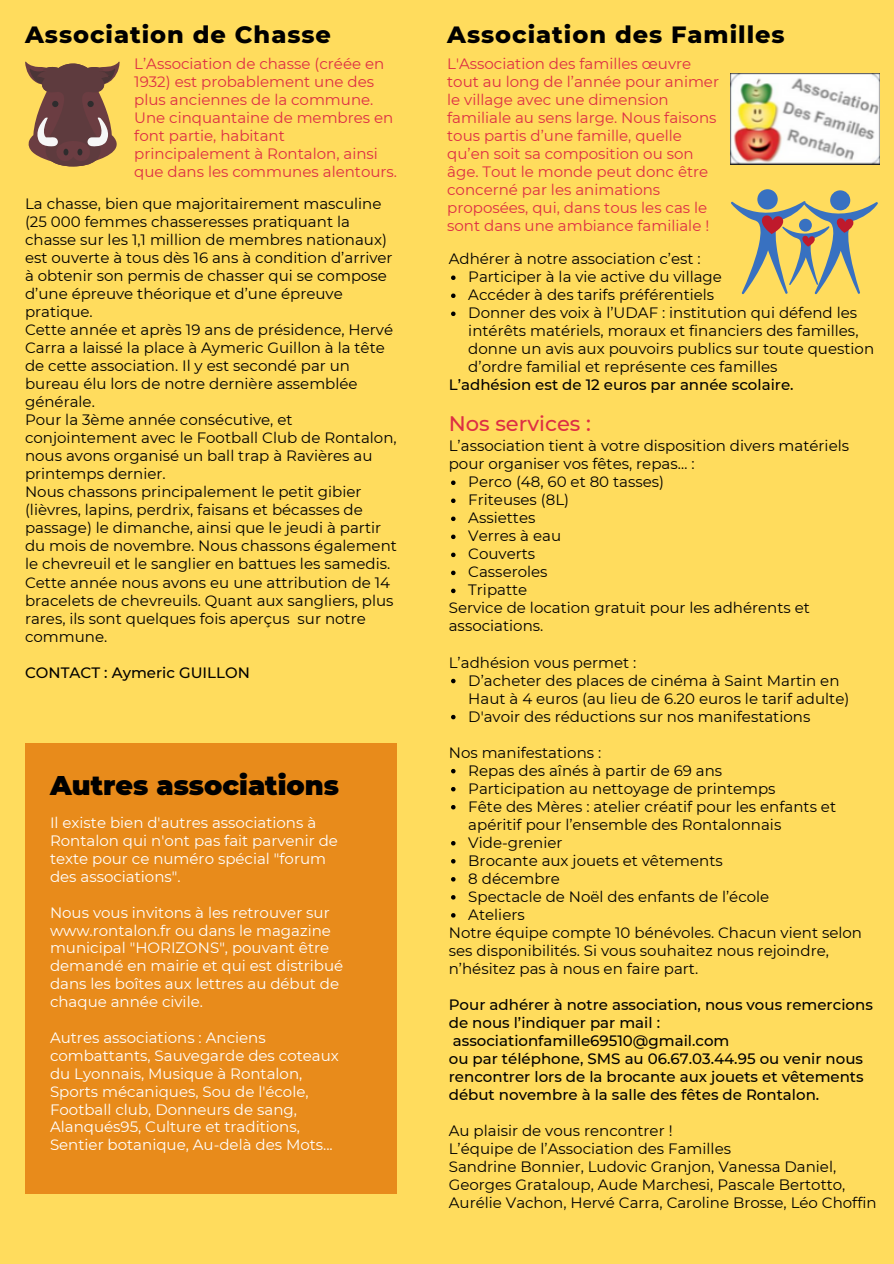
<style>
.page{position:relative;width:894px;height:1264px;background:#fff}
.page>*{position:absolute;margin:0;border:0;box-sizing:border-box;transform-origin:0 0}
.t1{font:900 27px "Montserrat";color:#000}
.t2{font:800 24px "Montserrat";letter-spacing:.04em;color:#000}
.t3{font:500 21px "Montserrat";color:#dd2e44}
.t4{font:15px/18px "Montserrat";color:#000}
.t5{font:15px/17.9px "Montserrat";color:#fff}
.t6{font:15px/18px "Montserrat";color:#dd2e44}
.t7{font:500 15px/18px "Montserrat";color:#000}
</style>
<div class="page">
<div style="left:0;top:0;width:893px;height:1263px;background:#ffdc5d"></div>
<svg style="left:451px;top:275px;width:4px;height:5px"></svg>
<svg style="left:451px;top:293px;width:4px;height:5px"></svg>
<svg style="left:451px;top:311px;width:4px;height:5px"></svg>
<svg style="left:451px;top:480px;width:4px;height:5px"></svg>
<svg style="left:451px;top:498px;width:4px;height:5px"></svg>
<svg style="left:451px;top:516px;width:4px;height:5px"></svg>
<svg style="left:451px;top:534px;width:4px;height:5px"></svg>
<svg style="left:451px;top:552px;width:4px;height:5px"></svg>
<svg style="left:451px;top:570px;width:4px;height:5px"></svg>
<svg style="left:451px;top:588px;width:4px;height:5px"></svg>
<svg style="left:451px;top:678px;width:4px;height:5px"></svg>
<svg style="left:451px;top:714px;width:4px;height:5px"></svg>
<svg style="left:451px;top:769px;width:4px;height:4px"></svg>
<svg style="left:451px;top:787px;width:4px;height:4px"></svg>
<svg style="left:451px;top:805px;width:4px;height:4px"></svg>
<svg style="left:451px;top:841px;width:4px;height:4px"></svg>
<svg style="left:451px;top:859px;width:4px;height:4px"></svg>
<svg style="left:451px;top:877px;width:4px;height:4px"></svg>
<svg style="left:451px;top:895px;width:4px;height:4px"></svg>
<svg style="left:451px;top:913px;width:4px;height:4px"></svg>
<svg style="left:25px;top:62px;width:95px;height:104px"></svg>
<div style="left:25px;top:743px;width:372px;height:450px;background:#e88b1b"></div>
<img style="left:730px;top:73px;width:149px;height:92px">
<div style="left:757px;top:189px;width:20px;height:20px;background:#3871c1;border-radius:50%"></div>
<div style="left:829px;top:190px;width:21px;height:20px;background:#3871c1;border-radius:50%"></div>
<svg style="left:731px;top:201px;width:147px;height:94px"></svg>
<h2 class="t2" style="left:25px;top:20px;width:307px">Association de Chasse</h2>
<h2 class="t2" style="left:447px;top:20px;width:339px">Association des Familles</h2>
<p class="t6" style="left:134px;top:55px;width:264px">L’Association de chasse (créée en<br>1932) est probablement une des plus anciennes de la commune.<br>Une cinquantaine de membres en font partie, habitant principalement à Rontalon, ainsi que dans les communes alentours.</p>
<p class="t6" style="left:447px;top:55px;width:273px">L'Association des familles œuvre tout au long de l’année pour animer le village avec une dimension familiale au sens large. Nous faisons tous partis d’une famille, quelle qu’en soit sa composition ou son âge. Tout le monde peut donc être concerné par les animations proposées, qui, dans tous les cas le sont dans une ambiance familiale !</p>
<p class="t4" style="left:25px;top:195px;width:373px">La chasse, bien que majoritairement masculine (25 000 femmes chasseresses pratiquant la chasse sur les 1,1 million de membres nationaux) est ouverte à tous dès 16 ans à condition d’arriver à obtenir son permis de chasser qui se compose d’une épreuve théorique et d’une épreuve pratique.<br>Cette année et après 19 ans de présidence, Hervé Carra a laissé la place à Aymeric Guillon à la tête de cette association. Il y est secondé par un bureau élu lors de notre dernière assemblée générale.<br>Pour la 3ème année consécutive, et conjointement avec le Football Club de Rontalon, nous avons organisé un ball trap à Ravières au printemps dernier.<br>Nous chassons principalement le petit gibier (lièvres, lapins, perdrix, faisans et bécasses de passage) le dimanche, ainsi que le jeudi à partir du mois de novembre. Nous chassons également le chevreuil et le sanglier en battues les samedis.<br>Cette année nous avons eu une attribution de 14 bracelets de chevreuils. Quant aux sangliers, plus rares, ils sont quelques fois aperçus sur notre commune.</p>
<p class="t7" style="left:25px;top:663px;width:226px">CONTACT : Aymeric GUILLON</p>
<p class="t4" style="left:468px;top:250px;width:407px;text-indent:-20px">Adhérer à notre association c’est :<br>Participer à la vie active du village<br>Accéder à des tarifs préférentiels<br>Donner des voix à l’UDAF : institution qui défend les intérêts matériels, moraux et financiers des familles, donne un avis aux pouvoirs publics sur toute question d’ordre familial et représente ces familles</p>
<p class="t7" style="left:448px;top:376px;width:346px">L’adhésion est de 12 euros par année scolaire.</p>
<h3 class="t3" style="left:448px;top:410px;width:143px">Nos services :</h3>
<p class="t4" style="left:448px;top:437px;width:402px">L’association tient à votre disposition divers matériels</p>
<p class="t4" style="left:448px;top:455px;width:247px">pour organiser vos fêtes, repas… :</p>
<p class="t4" style="left:468px;top:473px;width:197px">Perco (48, 60 et 80 tasses)</p>
<p class="t4" style="left:468px;top:491px;width:102px">Friteuses (8L)</p>
<p class="t4" style="left:468px;top:509px;width:69px">Assiettes</p>
<p class="t4" style="left:468px;top:527px;width:94px">Verres à eau</p>
<p class="t4" style="left:468px;top:545px;width:68px">Couverts</p>
<p class="t4" style="left:468px;top:563px;width:81px">Casseroles</p>
<p class="t4" style="left:468px;top:581px;width:60px">Tripatte</p>
<p class="t4" style="left:448px;top:599px;width:362px">Service de location gratuit pour les adhérents et</p>
<p class="t4" style="left:448px;top:617px;width:96px">associations.</p>
<p class="t4" style="left:468px;top:653px;width:382px;text-indent:-20px">L’adhésion vous permet :<br>D’acheter des places de cinéma à Saint Martin en Haut à 4 euros (au lieu de 6.20 euros le tarif adulte)<br>D'avoir des réductions sur nos manifestations</p>
<p class="t4" style="left:448px;top:743px;width:154px">Nos manifestations :</p>
<p class="t4" style="left:468px;top:761px;width:255px">Repas des aînés à partir de 69 ans</p>
<p class="t4" style="left:468px;top:779px;width:309px">Participation au nettoyage de printemps</p>
<p class="t4" style="left:468px;top:797px;width:369px">Fête des Mères : atelier créatif pour les enfants et</p>
<p class="t4" style="left:468px;top:815px;width:314px">apéritif pour l’ensemble des Rontalonnais</p>
<p class="t4" style="left:468px;top:833px;width:96px">Vide-grenier</p>
<p class="t4" style="left:468px;top:851px;width:256px">Brocante aux jouets et vêtements</p>
<p class="t4" style="left:468px;top:869px;width:93px">8 décembre</p>
<p class="t4" style="left:468px;top:887px;width:302px">Spectacle de Noël des enfants de l’école</p>
<p class="t4" style="left:468px;top:905px;width:58px">Ateliers</p>
<p class="t4" style="left:448px;top:923px;width:415px">Notre équipe compte 10 bénévoles. Chacun vient selon</p>
<p class="t4" style="left:448px;top:941px;width:381px">ses disponibilités. Si vous souhaitez nous rejoindre,</p>
<p class="t4" style="left:448px;top:959px;width:251px">n’hésitez pas à nous en faire part.</p>
<p class="t7" style="left:448px;top:995px;width:425px">Pour adhérer à notre association, nous vous remercions de nous l’indiquer par mail : associationfamille69510@gmail.com<br>ou par téléphone, SMS au 06.67.03.44.95 ou venir nous rencontrer lors de la brocante aux jouets et vêtements début novembre à la salle des fêtes de Rontalon.</p>
<p class="t4" style="left:448px;top:1121px;width:429px">Au plaisir de vous rencontrer !<br>L’équipe de l’Association des Familles<br>Sandrine Bonnier, Ludovic Granjon, Vanessa Daniel, Georges Grataloup, Aude Marchesi, Pascale Bertotto, Aurélie Vachon, Hervé Carra, Caroline Brosse, Léo Choffin</p>
<h1 class="t1" style="left:50px;top:769px;width:290px">Autres associations</h1>
<p class="t5" style="left:50px;top:813px;width:289px">Il existe bien d'autres associations à Rontalon qui n'ont pas fait parvenir de texte pour ce numéro spécial "forum des associations".</p>
<p class="t5" style="left:50px;top:903px;width:295px">Nous vous invitons à les retrouver sur www.rontalon.fr ou dans le magazine municipal "HORIZONS", pouvant être demandé en mairie et qui est distribué dans les boîtes aux lettres au début de chaque année civile.</p>
<p class="t5" style="left:50px;top:1028px;width:290px">Autres associations : Anciens combattants, Sauvegarde des coteaux du Lyonnais, Musique à Rontalon, Sports mécaniques, Sou de l'école, Football club, Donneurs de sang, Alanqués95, Culture et traditions, Sentier botanique, Au-delà des Mots...</p>
</div>
